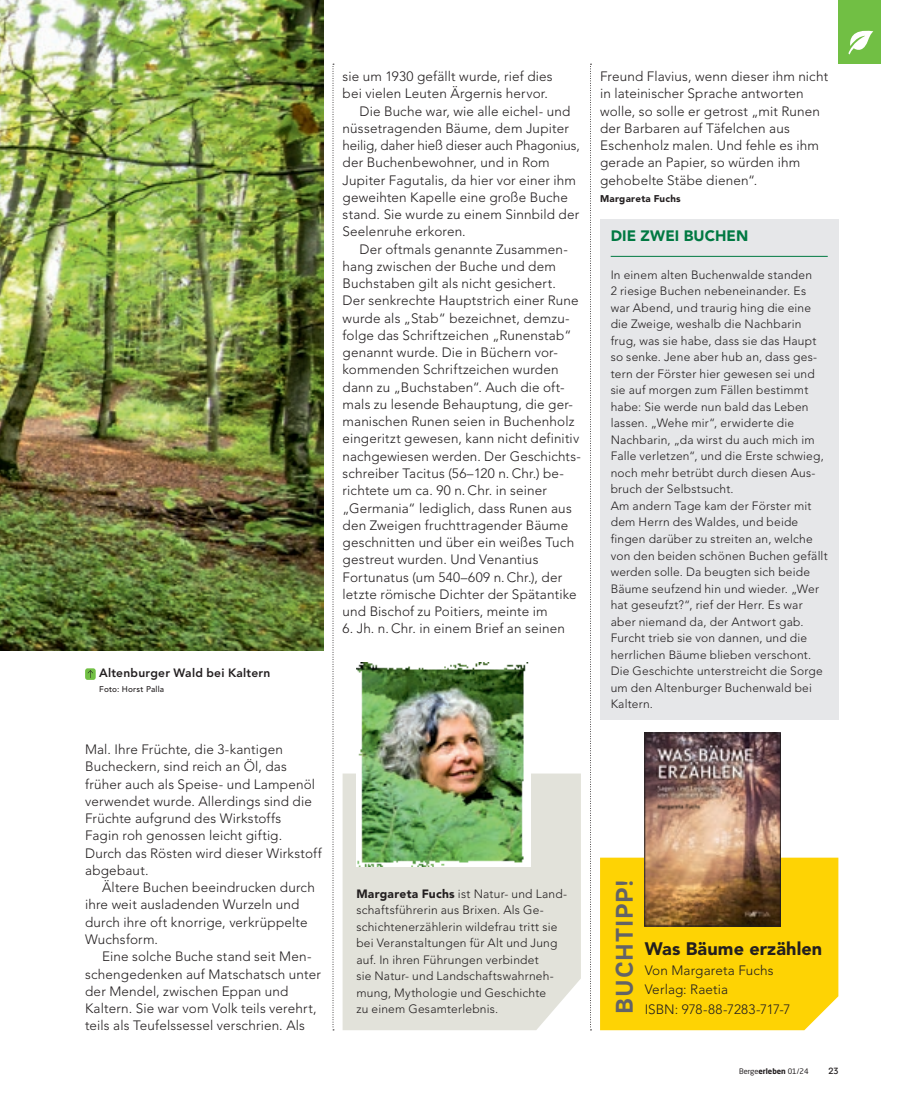
<style>
.page{position:relative;width:915px;height:1106px;background:#fff}
.page>*{position:absolute;margin:0;border:0;box-sizing:border-box;transform-origin:0 0}
.t1{font:700 24px "TT Hazelnuts";letter-spacing:.04em;color:#636366}
.t2{font:900 18px "Avenir LT Std";letter-spacing:.01em;color:#231f20}
.t3{font:900 15px "Avenir LT Std";letter-spacing:.005em;color:#007942}
.t4{font:300 13.5px/17.2px "Avenir LT Std";letter-spacing:.01em;color:#231f20}
.t5{font:300 13.5px "Avenir LT Std";letter-spacing:-.01em;color:#231f20}
.t6{font:300 12px/16.5px "Avenir LT Std";letter-spacing:.015em;color:#231f20}
.t7{font:800 12px "Avenir LT Std";letter-spacing:.02em;color:#231f20}
.t8{font:900 9.75px "Avenir LT Std";letter-spacing:.025em;color:#231f20}
.t9{font:500 9px "TT Hazelnuts";color:#231f20}
.t10{font:500 8.25px "Avenir LT Std";letter-spacing:.025em;color:#231f20}
.t11{font:7.5px "Neo Sans Std";color:#231f20}
.s1{font-weight:900}
.s2{font-weight:700}
</style>
<div class="page">
<svg style="left:332px;top:64px;width:2px;height:966px"></svg>
<svg style="left:590px;top:64px;width:1px;height:966px"></svg>
<img style="left:0;top:0;width:323px;height:650px">
<div style="left:838px;top:0;width:42px;height:64px;background:#71bf44"></div>
<svg style="left:848px;top:30px;width:25px;height:25px"></svg>
<div style="left:600px;top:857px;width:238px;height:173px;background:#fed304"></div>
<img style="left:646px;top:734px;width:132px;height:190px">
<div style="left:644px;top:732px;width:136px;height:194px;border:1px solid #231f20"></div>
<div style="left:600px;top:219px;width:238px;height:500px;background:#e6e7e9"></div>
<hr style="left:610px;top:256px;width:217px;height:1px;background:#007942">
<div style="left:342px;top:773px;width:238px;height:257px;background:#e2e2da"></div>
<img style="left:356px;top:662px;width:174px;height:204px">
<div style="left:85px;top:668px;width:11px;height:12px;background:#71bf44;border-radius:2px"></div>
<svg style="left:88px;top:670px;width:5px;height:8px"></svg>
<p class="t7" style="left:99px;top:665px;width:173px">Altenburger Wald bei Kaltern</p>
<p class="t10" style="left:99px;top:684px;width:67px">Foto: Horst Palla</p>
<p class="t4" style="left:85px;top:741px;width:238px">Mal. Ihre Früchte, die 3-kantigen<br>Bucheckern, sind reich an Öl, das früher auch als Speise- und Lampenöl verwendet wurde. Allerdings sind die<br>Früchte aufgrund des Wirkstoffs<br>Fagin roh genossen leicht giftig.<br>Durch das Rösten wird dieser Wirkstoff abgebaut.</p>
<p class="t4" style="left:85px;top:879px;width:231px;text-indent:17px">Ältere Buchen beeindrucken durch ihre weit ausladenden Wurzeln und durch ihre oft knorrige, verkrüppelte<br>Wuchsform.</p>
<p class="t4" style="left:85px;top:948px;width:237px;text-indent:17px">Eine solche Buche stand seit Men&shy;schengedenken auf Matschatsch unter der Mendel, zwischen Eppan und Kaltern. Sie war vom Volk teils verehrt, teils als Teufelssessel verschrien. Als</p>
<p class="t4" style="left:342px;top:68px;width:211px">sie um 1930 gefällt wurde, rief dies</p>
<p class="t4" style="left:342px;top:85px;width:207px">bei vielen Leuten Ärgernis hervor.</p>
<p class="t4" style="left:359px;top:102px;width:212px">Die Buche war, wie alle eichel- und</p>
<p class="t4" style="left:342px;top:120px;width:228px">nüssetragenden Bäume, dem Jupiter</p>
<p class="t5" style="left:342px;top:137px;width:239px">heilig, daher hieß dieser auch Phagonius,</p>
<p class="t4" style="left:342px;top:154px;width:208px">der Buchenbewohner, und in Rom</p>
<p class="t4" style="left:342px;top:171px;width:235px">Jupiter Fagutalis, da hier vor einer ihm</p>
<p class="t4" style="left:342px;top:189px;width:227px">geweihten Kapelle eine große Buche</p>
<p class="t4" style="left:342px;top:206px;width:238px">stand. Sie wurde zu einem Sinnbild der</p>
<p class="t4" style="left:342px;top:223px;width:125px">Seelenruhe erkoren.</p>
<p class="t4" style="left:359px;top:240px;width:210px">Der oftmals genannte Zusammen-</p>
<p class="t4" style="left:342px;top:258px;width:215px">hang zwischen der Buche und dem</p>
<p class="t4" style="left:342px;top:275px;width:215px">Buchstaben gilt als nicht gesichert.</p>
<p class="t4" style="left:342px;top:292px;width:237px">Der senkrechte Hauptstrich einer Rune</p>
<p class="t4" style="left:342px;top:309px;width:228px">wurde als „Stab“ bezeichnet, demzu-</p>
<p class="t4" style="left:342px;top:327px;width:230px">folge das Schriftzeichen „Runenstab“</p>
<p class="t4" style="left:342px;top:344px;width:217px">genannt wurde. Die in Büchern vor-</p>
<p class="t4" style="left:342px;top:361px;width:217px">kommenden Schriftzeichen wurden</p>
<p class="t4" style="left:342px;top:378px;width:223px">dann zu „Buchstaben“. Auch die oft-</p>
<p class="t4" style="left:342px;top:396px;width:232px">mals zu lesende Behauptung, die ger-</p>
<p class="t4" style="left:342px;top:413px;width:233px">manischen Runen seien in Buchenholz</p>
<p class="t4" style="left:342px;top:430px;width:238px">eingeritzt gewesen, kann nicht definitiv</p>
<p class="t4" style="left:342px;top:447px;width:238px">nachgewiesen werden. Der Geschichts-</p>
<p class="t4" style="left:342px;top:465px;width:223px">schreiber Tacitus (56–120 n. Chr.) be-</p>
<p class="t4" style="left:342px;top:482px;width:206px">richtete um ca. 90 n. Chr. in seiner</p>
<p class="t4" style="left:342px;top:499px;width:231px">„Germania“ lediglich, dass Runen aus</p>
<p class="t4" style="left:342px;top:516px;width:227px">den Zweigen fruchttragender Bäume</p>
<p class="t4" style="left:342px;top:534px;width:233px">geschnitten und über ein weißes Tuch</p>
<p class="t4" style="left:342px;top:551px;width:197px">gestreut wurden. Und Venantius</p>
<p class="t4" style="left:342px;top:568px;width:221px">Fortunatus (um 540–609 n. Chr.), der</p>
<p class="t4" style="left:342px;top:585px;width:235px">letzte römische Dichter der Spätantike</p>
<p class="t4" style="left:342px;top:603px;width:206px">und Bischof zu Poitiers, meinte im</p>
<p class="t4" style="left:342px;top:620px;width:224px">6. Jh. n. Chr. in einem Brief an seinen</p>
<p class="t4" style="left:600px;top:68px;width:229px">Freund Flavius, wenn dieser ihm nicht in lateinischer Sprache antworten wolle, so solle er getrost „mit Runen der Barbaren auf Täfelchen aus Eschenholz malen. Und fehle es ihm gerade an Papier, so würden ihm gehobelte Stäbe dienen“.</p>
<p class="t8" style="left:600px;top:192px;width:82px">Margareta Fuchs</p>
<p class="t3" style="left:610px;top:227px;width:139px">DIE ZWEI BUCHEN</p>
<p class="t6" style="left:610px;top:266px;width:218px">In einem alten Buchenwalde standen<br>2 riesige Buchen nebeneinander. Es war Abend, und traurig hing die eine die Zweige, weshalb die Nachbarin frug, was sie habe, dass sie das Haupt so senke. Jene aber hub an, dass ges&shy;tern der Förster hier gewesen sei und sie auf morgen zum Fällen bestimmt habe: Sie werde nun bald das Leben lassen. „Wehe mir“, erwiderte die Nachbarin, „da wirst du auch mich im Falle verletzen“, und die Erste schwieg, noch mehr betrübt durch diesen Aus&shy;bruch der Selbstsucht.<br>Am andern Tage kam der Förster mit dem Herrn des Waldes, und beide fingen darüber zu streiten an, welche von den beiden schönen Buchen gefällt werden solle. Da beugten sich beide Bäume seufzend hin und wieder. „Wer hat geseufzt?“, rief der Herr. Es war aber niemand da, der Antwort gab.<br>Furcht trieb sie von dannen, und die herrlichen Bäume blieben verschont.<br>Die Geschichte unterstreicht die Sorge um den Altenburger Buchenwald bei Kaltern.</p>
<p class="t6" style="left:356px;top:885px;width:212px"><span class="s1">Margareta Fuchs</span> ist Natur- und Land&shy;schaftsführerin aus Brixen. Als Ge&shy;schichtenerzählerin wildefrau tritt sie bei Veranstaltungen für Alt und Jung auf. In ihren Führungen verbindet<br>sie Natur- und Landschaftswahrneh&shy;mung, Mythologie und Geschichte<br>zu einem Gesamterlebnis.</p>
<h1 class="t1" style="left:608px;top:1013px;width:136px;rotate:-90deg">BUCHTIPP!</h1>
<h2 class="t2" style="left:644px;top:938px;width:179px">Was Bäume erzählen</h2>
<p class="t4" style="left:644px;top:960px;width:147px;line-height:19.5px">Von Margareta Fuchs<br>Verlag: Raetia<br>ISBN: 978-88-7283-717-7</p>
<p class="t11" style="left:738px;top:1066px;width:71px">Berge<span class="s2">erleben</span> 01/24</p>
<p class="t9" style="left:828px;top:1065px;width:11px">23</p>
</div>
